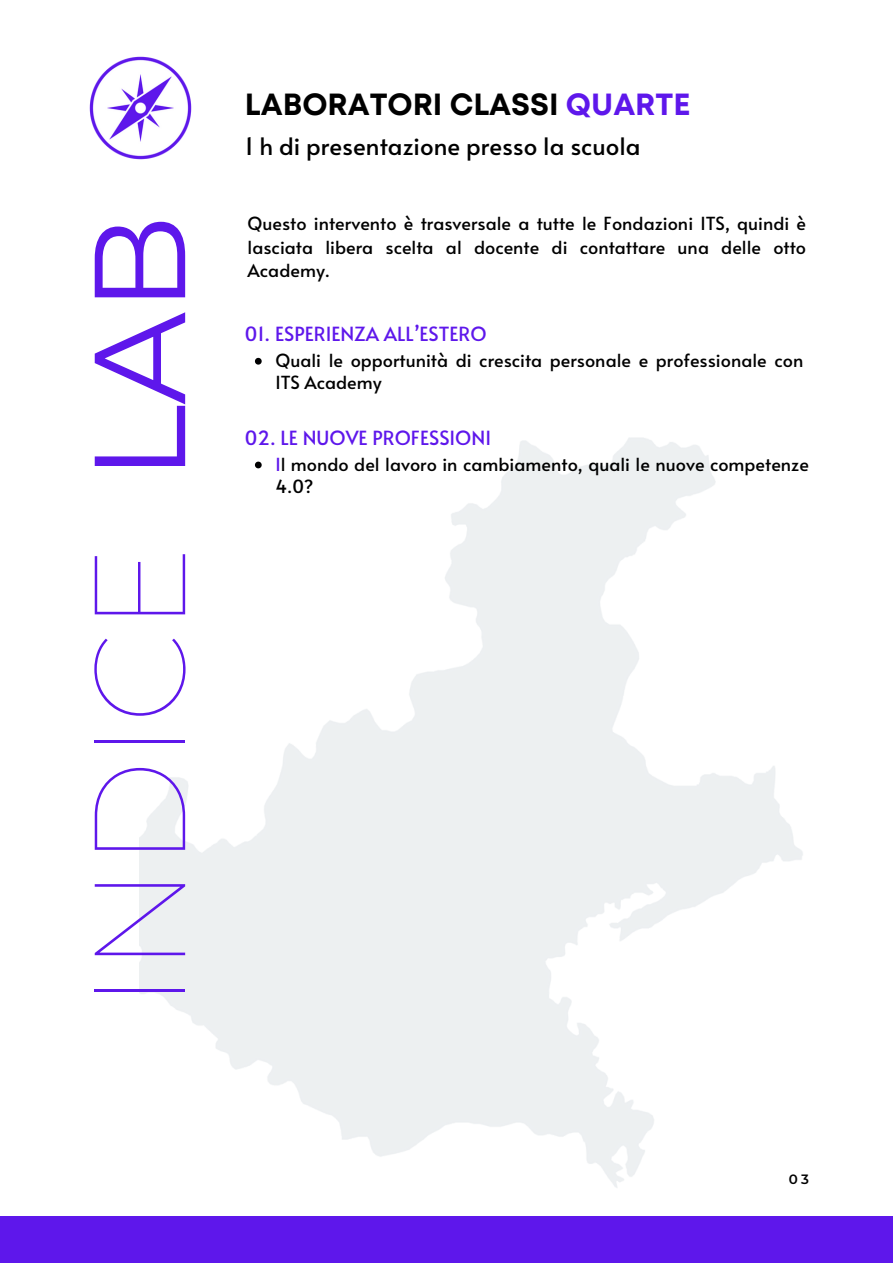
<style>
.page{position:relative;width:893px;height:1264px;background:#fff}
.page>*{position:absolute;margin:0;border:0;box-sizing:border-box;transform-origin:0 0}
.t1{font:100 129.15px "Montserrat";color:#5e17eb}
.t2{font:700 30.6px "Mont";color:#000}
.t3{font:24px "Alata";color:#000}
.t4{font:19.5px "Alata";color:#5e17eb}
.t5{font:18px/22.5px "Alata";color:#000}
.t6{font:600 13.5px "Montserrat";color:#000001}
.s1{color:#5e17eb}
.s2{font-weight:400}
</style>
<div class="page">
<div style="left:0;top:1216px;width:892px;height:46px;background:#5e17eb"></div>
<img style="left:89px;top:57px;width:103px;height:102px">
<svg style="left:255px;top:358px;width:7px;height:6px"></svg>
<svg style="left:255px;top:461px;width:7px;height:7px"></svg>
<p class="t2" style="left:245px;top:93px;width:447px">LABORATORI CLASSI <span class="s1">QUARTE</span></p>
<p class="t3" style="left:245px;top:129px;width:397px">1 h di presentazione presso la scuola</p>
<p class="t1" style="left:60px;top:1009px;width:796px;rotate:-90deg">INDICE <span class="s2">LAB</span></p>
<p class="t5" style="left:247px;top:211px;width:560px;line-height:23.5px;text-align:justify">Questo intervento è trasversale a tutte le Fondazioni ITS, quindi è lasciata libera scelta al docente di contattare una delle otto Academy.</p>
<p class="t4" style="left:245px;top:319px;width:243px">01. ESPERIENZA ALL’ESTERO</p>
<p class="t5" style="left:275px;top:348px;width:529px">Quali le opportunità di crescita personale e professionale con<br>ITS Academy</p>
<p class="t4" style="left:245px;top:423px;width:248px">02. LE NUOVE PROFESSIONI</p>
<p class="t5" style="left:275px;top:452px;width:535px"><span class="s1">I</span>l mondo del lavoro in cambiamento, quali le nuove competenze<br>4.0?</p>
<p class="t6" style="left:788px;top:1170px;width:22px">03</p>
</div>
